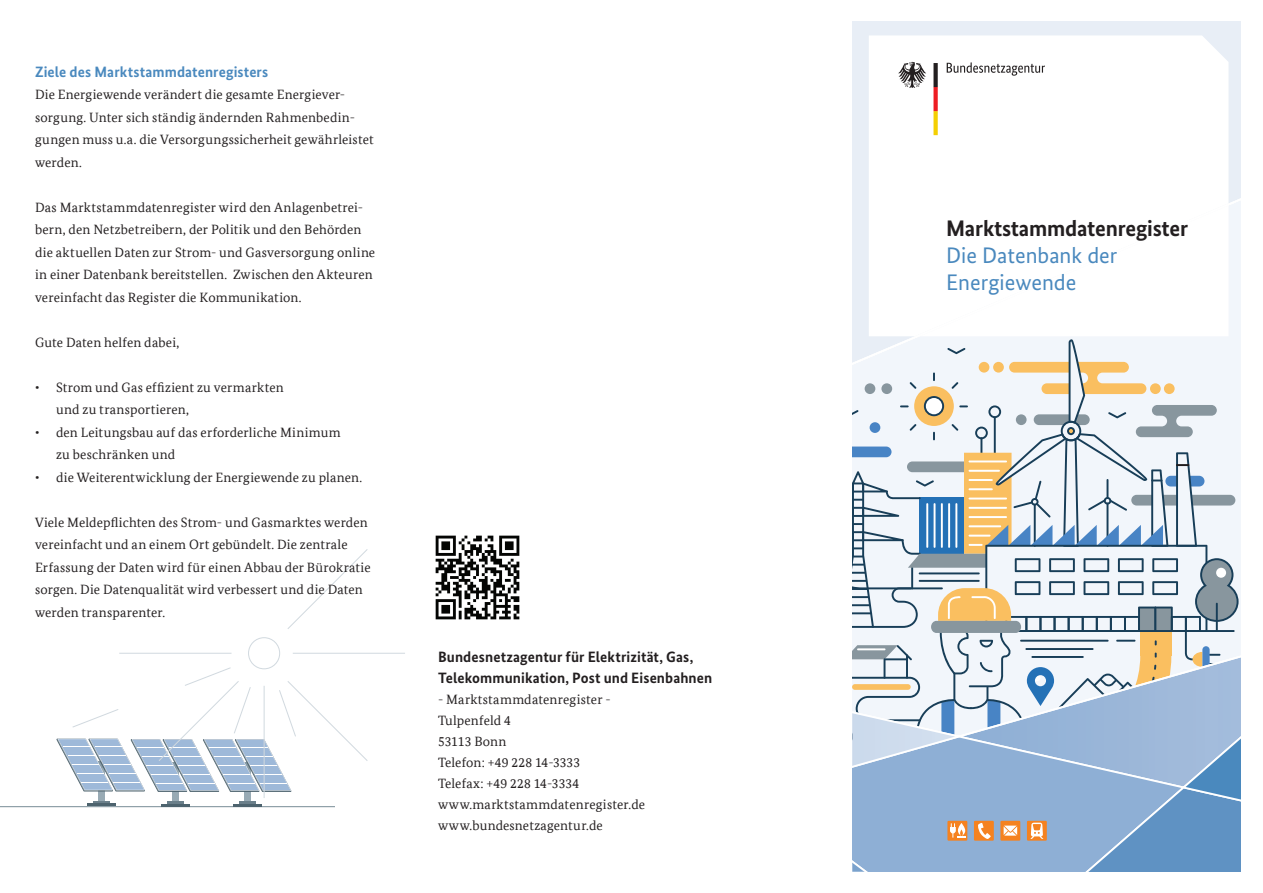
<style>
.page{position:relative;width:1263px;height:893px;background:#fff}
.page>*{position:absolute;margin:0;border:0;box-sizing:border-box;transform-origin:0 0}
.t1{font:22.5px/27px "Bundes Sans";color:#4a89be}
.t2{font:700 22.5px "Bundes Sans";letter-spacing:-.01em;color:#231f20}
.t3{font:700 15px/21px "Bundes Sans";letter-spacing:.005em;color:#231f20}
.t4{font:700 15px "Bundes Sans";letter-spacing:.01em;color:#4a89be}
.t5{font:13.5px/22.5px "Bundes Serif Office";letter-spacing:.01em;color:#231f20}
</style>
<div class="page">
<hr style="left:0;top:806px;width:335px;height:1px;background:#788d97">
<div style="left:248px;top:637px;width:32px;height:32px;border:1px solid #d1d9df;border-radius:50%"></div>
<hr style="left:119px;top:653px;width:112px;height:1px;background:#d1d9df">
<div style="left:173px;top:766px;width:6px;height:36px;background:#98aab4"></div>
<hr style="left:168px;top:801px;width:16px;height:3px;background:#6a7f8a">
<hr style="left:161px;top:804px;width:29px;height:2px;background:#4d636e">
<div style="left:245px;top:766px;width:6px;height:36px;background:#98aab4"></div>
<hr style="left:240px;top:801px;width:16px;height:3px;background:#6a7f8a">
<hr style="left:233px;top:804px;width:29px;height:2px;background:#4d636e">
<div style="left:98px;top:766px;width:6px;height:35px;background:#98aab4"></div>
<svg style="left:93px;top:801px;width:17px;height:2px"></svg>
<hr style="left:87px;top:803px;width:29px;height:3px;background:#4d636e">
<hr style="left:293px;top:653px;width:112px;height:1px;background:#d1d9df">
<hr style="left:264px;top:686px;width:1px;height:112px;background:#d1d9df">
<svg style="left:56px;top:667px;width:312px;height:125px"></svg>
<svg style="left:287px;top:549px;width:81px;height:80px"></svg>
<div style="left:852px;top:21px;width:389px;height:182px;background:#e8eef6"></div>
<svg style="left:869px;top:35px;width:359px;height:168px"></svg>
<div style="left:870px;top:37px;width:202px;height:125px;background:#fff"></div>
<svg style="left:947px;top:62px;width:98px;height:14px"></svg>
<svg style="left:898px;top:62px;width:28px;height:26px"></svg>
<svg style="left:933px;top:63px;width:5px;height:72px"></svg>
<svg style="left:852px;top:203px;width:389px;height:669px"></svg>
<img style="left:435px;top:535px;width:85px;height:85px">
<p class="t4" style="left:35px;top:62px;width:235px">Ziele des Marktstammdatenregisters</p>
<p class="t5" style="left:35px;top:83px;width:340px">Die Energiewende verändert die gesamte Energiever&shy;sorgung. Unter sich ständig ändernden Rahmenbedin&shy;gungen muss u.a. die Versorgungssicherheit gewährleistet werden.</p>
<p class="t5" style="left:35px;top:196px;width:342px">Das Marktstammdatenregister wird den Anlagenbetrei&shy;bern, den Netzbetreibern, der Politik und den Behörden die aktuellen Daten zur Strom- und Gasversorgung online in einer Datenbank bereitstellen. Zwischen den Akteuren vereinfacht das Register die Kommunikation.</p>
<p class="t5" style="left:35px;top:331px;width:146px">Gute Daten helfen dabei,</p>
<p class="t5" style="left:56px;top:376px;width:229px;text-indent:-21px">• Strom und Gas effizient zu vermarkten und zu transportieren,</p>
<p class="t5" style="left:56px;top:421px;width:286px;text-indent:-21px">• den Leitungsbau auf das erforderliche Minimum zu beschränken und</p>
<p class="t5" style="left:35px;top:466px;width:329px">• die Weiterentwicklung der Energiewende zu planen.</p>
<p class="t5" style="left:35px;top:511px;width:337px">Viele Meldepflichten des Strom- und Gasmarktes werden vereinfacht und an einem Ort gebündelt. Die zentrale Erfassung der Daten wird für einen Abbau der Bürokratie sorgen. Die Datenqualität wird verbessert und die Daten werden transparenter.</p>
<p class="t3" style="left:438px;top:646px;width:276px">Bundesnetzagentur für Elektrizität, Gas,<br>Telekommunikation, Post und Eisenbahnen</p>
<p class="t5" style="left:438px;top:689px;width:209px;line-height:21px">- Marktstammdatenregister -<br>Tulpenfeld 4<br>53113 Bonn<br>Telefon: +49 228 14-3333<br>Telefax: +49 228 14-3334 www.marktstammdatenregister.de www.bundesnetzagentur.de</p>
<h1 class="t2" style="left:946px;top:214px;width:244px">Marktstammdatenregister</h1>
<h1 class="t1" style="left:946px;top:241px;width:173px">Die Datenbank der<br>Energiewende</h1>
</div>
